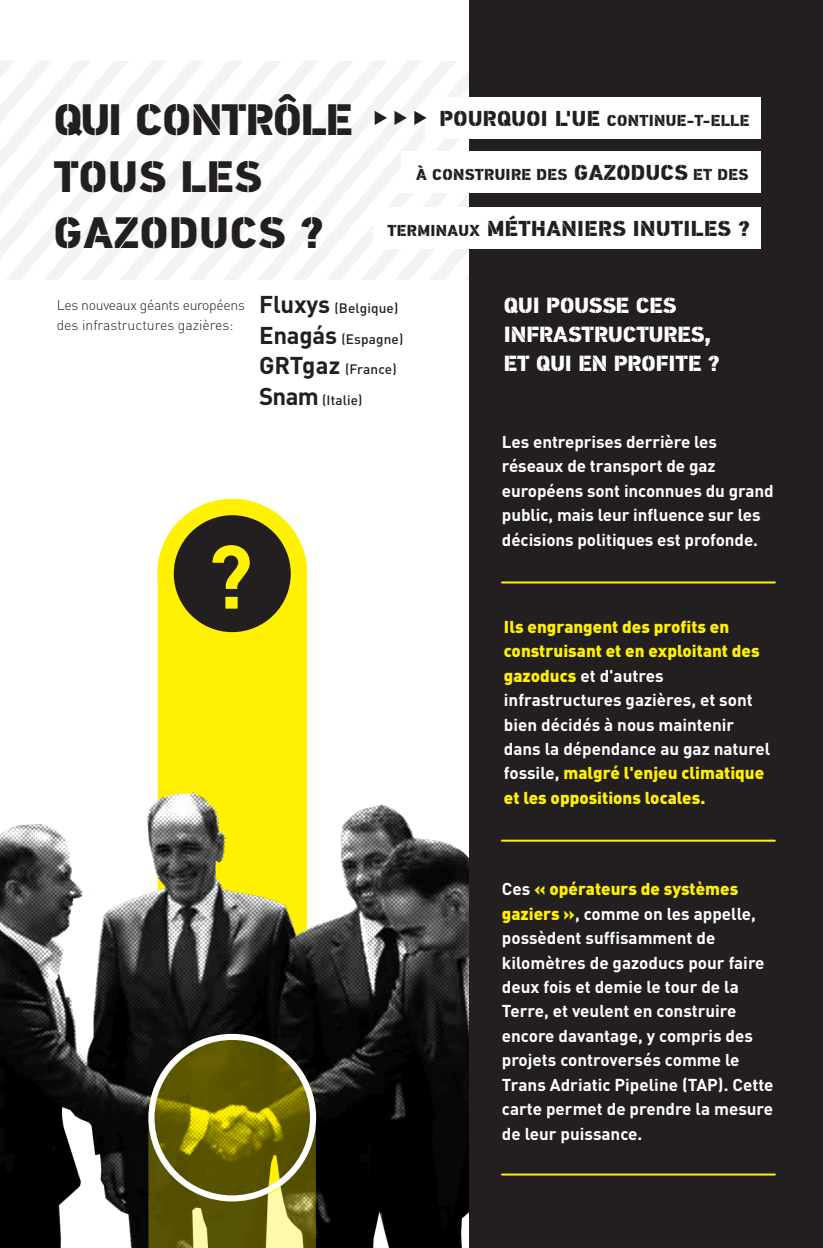
<style>
.page{position:relative;width:823px;height:1248px;background:#fff}
.page>*{position:absolute;margin:0;border:0;box-sizing:border-box;transform-origin:0 0}
.t1{font:700 88.4px "DINOT";color:#fff101}
.t2{font:900 44.2px/56.4px "PF Din Stencil";letter-spacing:.02em;color:#231f20}
.t3{font:900 22px/29px "PF Din Stencil";color:#fff}
.t4{font:900 21.6px "PF Din Stencil";letter-spacing:.02em;color:#231f20}
.t5{font:700 17px/24.4px "DIN";letter-spacing:-.005em;color:#fff}
.t6{font:900 17px/24.4px "DIN";color:#fff101}
.t7{font:900 16px "PF Din Stencil";letter-spacing:.02em;color:#231f20}
.t8{font:300 14px/19.6px "DINOT";letter-spacing:-.025em;color:#231f20}
.t9{font:500 13.6px "DIN";letter-spacing:.01em;color:#231f20}
.s1{font-size:21.6px}
.s2{font-size:16px}
.s3{font-weight:700;font-size:24px}
.s4{font-weight:700;color:#fff}
.s5{font-weight:900;color:#fff101}
</style>
<div class="page">
<svg style="left:6px;top:259px;width:145px;height:21px"></svg>
<svg style="left:0;top:61px;width:154px;height:198px"></svg>
<svg style="left:154px;top:61px;width:34px;height:219px"></svg>
<svg style="left:188px;top:61px;width:35px;height:219px"></svg>
<svg style="left:223px;top:61px;width:34px;height:219px"></svg>
<svg style="left:257px;top:61px;width:34px;height:219px"></svg>
<div style="left:157px;top:498px;width:151px;height:204px;background:#fff101"></div>
<svg style="left:157px;top:499px;width:150px;height:149px;background:#958d2d"></svg>
<img style="left:0;top:702px;width:469px;height:545px">
<div style="left:469px;top:0;width:353px;height:1247px;background:#231f20"></div>
<hr style="left:501px;top:839px;width:273px;height:2px;background:#fff101">
<hr style="left:501px;top:581px;width:273px;height:2px;background:#fff101">
<hr style="left:501px;top:1173px;width:273px;height:2px;background:#fff101">
<svg style="left:148px;top:1033px;width:168px;height:214px;background:#746f20"></svg>
<div style="left:425px;top:97px;width:335px;height:42px;background:#fff"></div>
<div style="left:401px;top:151px;width:359px;height:42px;background:#fff"></div>
<div style="left:373px;top:207px;width:387px;height:41px;background:#fff"></div>
<svg style="left:291px;top:61px;width:178px;height:219px"></svg>
<h2 class="t2" style="left:54px;top:93px;width:300px">QUI CONTRÔLE<br>TOUS LES<br>GAZODUCS ?</h2>
<p class="t7" style="left:439px;top:110px;width:311px"><span class="s1">POURQUOI L'UE</span> CONTINUE-T-ELLE</p>
<p class="t7" style="left:416px;top:165px;width:333px">À CONSTRUIRE DES <span class="s1">GAZODUCS</span> ET DES</p>
<p class="t4" style="left:387px;top:216px;width:363px"><span class="s2">TERMINAUX</span> MÉTHANIERS INUTILES ?</p>
<p class="t8" style="left:57px;top:295px;width:190px">Les nouveaux géants européens des infrastructures gazières:</p>
<p class="t9" style="left:259px;top:299px;width:141px"><span class="s3">Fluxys</span> (Belgique)</p>
<p class="t9" style="left:259px;top:330px;width:146px"><span class="s3">Enagás</span> (Espagne)</p>
<p class="t9" style="left:259px;top:360px;width:139px"><span class="s3">GRTgaz</span> (France)</p>
<p class="t9" style="left:259px;top:391px;width:105px"><span class="s3">Snam</span> (Italie)</p>
<h1 class="t1" style="left:206px;top:516px;width:48px">?</h1>
<p class="t3" style="left:503px;top:291px;width:217px">QUI POUSSE CES<br>INFRASTRUCTURES,<br>ET QUI EN PROFITE ?</p>
<p class="t5" style="left:501px;top:429px;width:273px">Les entreprises derrière les réseaux de transport de gaz européens sont inconnues du grand public, mais leur influence sur les décisions politiques est profonde.</p>
<p class="t6" style="left:503px;top:613px;width:268px">Ils engrangent des profits en construisant et en exploitant des gazoducs <span class="s4">et d'autres infrastructures gazières, et sont bien décidés à nous maintenir dans la dépendance au gaz naturel fossile,</span> malgré l'enjeu climatique et les oppositions locales.</p>
<p class="t5" style="left:501px;top:876px;width:273px">Ces <span class="s5">« opérateurs de systèmes gaziers »</span>, comme on les appelle, possèdent suffisamment de kilomètres de gazoducs pour faire deux fois et demie le tour de la<br>Terre, et veulent en construire encore davantage, y compris des projets controversés comme le<br>Trans Adriatic Pipeline (TAP). Cette carte permet de prendre la mesure de leur puissance.</p>
</div>
